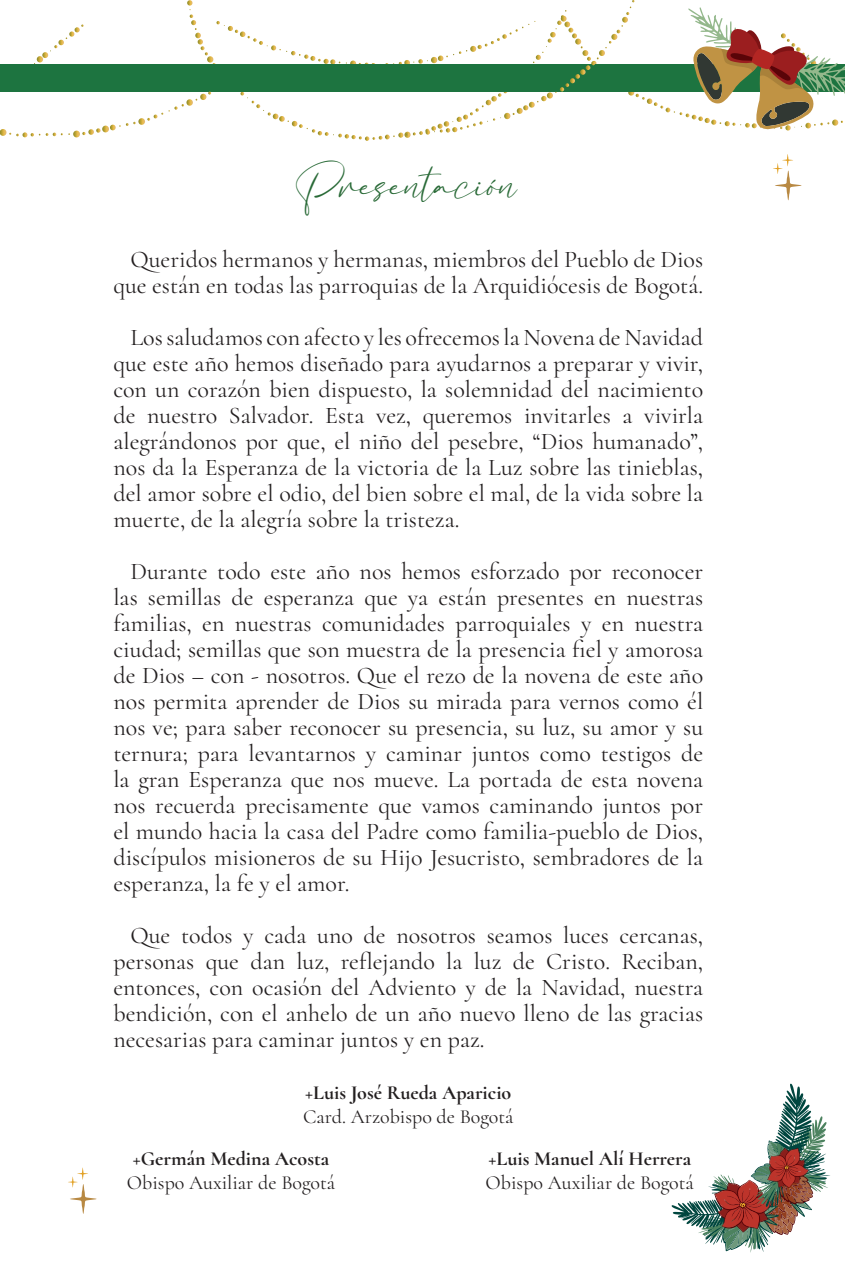
<style>
.page{position:relative;width:845px;height:1276px;background:#fff}
.page>*{position:absolute;margin:0;border:0;box-sizing:border-box;transform-origin:0 0}
.t1{font:44px "Bacalisties";color:#296a37}
.t2{font:24px/26px "Cormorant";color:#231f20;text-align:justify}
.t3{font:20px "Cormorant";color:#231f20}
.t4{font:700 20px "Cormorant";color:#231f20}
</style>
<div class="page">
<svg style="left:773px;top:154px;width:29px;height:46px"></svg>
<svg style="left:68px;top:1167px;width:29px;height:46px"></svg>
<svg style="left:671px;top:1083px;width:159px;height:169px"></svg>
<svg style="left:0;top:0;width:845px;height:141px"></svg>
<h1 class="t1" style="left:296px;top:148px;width:223px">Presentación</h1>
<p class="t2" style="left:113px;top:246px;width:591px;text-align:right">Queridos hermanos y hermanas, miembros del Pueblo de Dios que están en todas las parroquias de la Arquidiócesis de Bogotá.</p>
<p class="t2" style="left:113px;top:324px;width:591px;text-indent:17px">Los saludamos con afecto y les ofrecemos la Novena de Navidad que este año hemos diseñado para ayudarnos a preparar y vivir, con un corazón bien dispuesto, la solemnidad del nacimiento de nuestro Salvador. Esta vez, queremos invitarles a vivirla alegrándonos por que, el niño del pesebre, “Dios humanado”, nos da la Esperanza de la victoria de la Luz sobre las tinieblas, del amor sobre el odio, del bien sobre el mal, de la vida sobre la muerte, de la alegría sobre la tristeza.</p>
<p class="t2" style="left:113px;top:558px;width:591px;text-indent:17px">Durante todo este año nos hemos esforzado por reconocer las semillas de esperanza que ya están presentes en nuestras familias, en nuestras comunidades parroquiales y en nuestra ciudad; semillas que son muestra de la presencia fiel y amorosa de Dios – con - nosotros. Que el rezo de la novena de este año nos permita aprender de Dios su mirada para vernos como él nos ve; para saber reconocer su presencia, su luz, su amor y su ternura; para levantarnos y caminar juntos como testigos de la gran Esperanza que nos mueve. La portada de esta novena nos recuerda precisamente que vamos caminando juntos por el mundo hacia la casa del Padre como familia-pueblo de Dios, discípulos misioneros de su Hijo Jesucristo, sembradores de la esperanza, la fe y el amor.</p>
<p class="t2" style="left:113px;top:922px;width:591px;text-indent:17px">Que todos y cada uno de nosotros seamos luces cercanas, personas que dan luz, reflejando la luz de Cristo. Reciban, entonces, con ocasión del Adviento y de la Navidad, nuestra bendición, con el anhelo de un año nuevo lleno de las gracias necesarias para caminar juntos y en paz.</p>
<p class="t4" style="left:305px;top:1080px;width:208px">+Luis José Rueda Aparicio</p>
<p class="t3" style="left:303px;top:1105px;width:212px">Card. Arzobispo de Bogotá</p>
<p class="t4" style="left:133px;top:1146px;width:198px">+Germán Medina Acosta</p>
<p class="t3" style="left:127px;top:1170px;width:210px">Obispo Auxiliar de Bogotá</p>
<p class="t4" style="left:488px;top:1146px;width:204px">+Luis Manuel Alí Herrera</p>
<p class="t3" style="left:485px;top:1170px;width:210px">Obispo Auxiliar de Bogotá</p>
</div>
